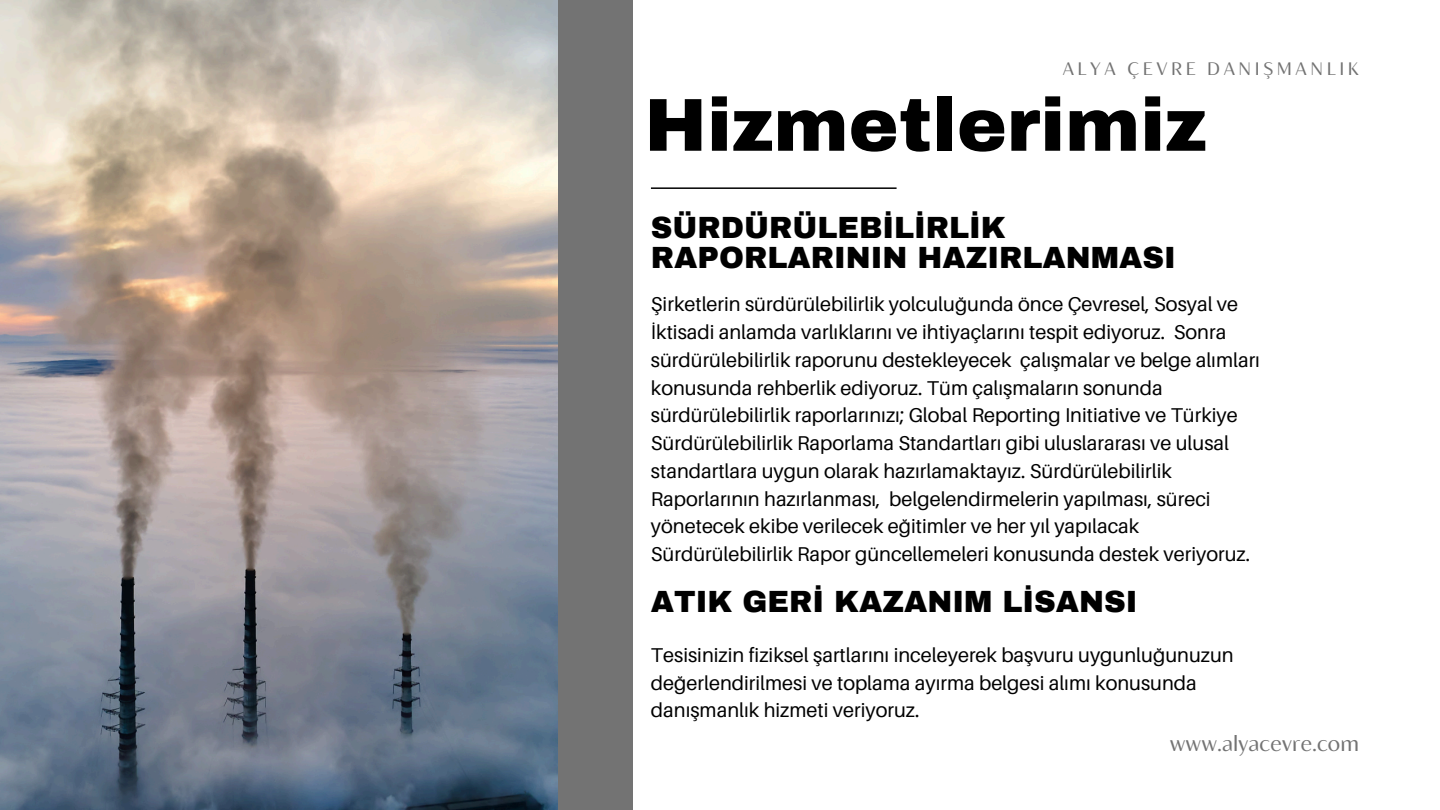
<style>
.page{position:relative;width:1440px;height:810px;background:#fff}
.page>*{position:absolute;margin:0;border:0;box-sizing:border-box;transform-origin:0 0}
.t1{font:900 75px "Archivo";color:#000}
.t2{font:900 30px/30px "Archivo";color:#000}
.t3{font:22px "Blacker Sans Text";color:#737373}
.t4{font:20px/27.8px "Aileron";color:#000}
.t5{font:18px "Blacker Sans Text";letter-spacing:.2em;color:#737373}
</style>
<div class="page">
<div style="left:558px;top:0;width:74px;height:810px;background:#737373"></div>
<img style="left:0;top:0;width:558px;height:810px">
<hr style="left:651px;top:187px;width:246px;height:2px;background:#000">
<p class="t5" style="left:1063px;top:57px;width:298px">ALYA ÇEVRE DANIŞMANLIK</p>
<h3 class="t1" style="left:644px;top:85px;width:564px">Hizmetlerimiz</h3>
<p class="t2" style="left:651px;top:213px;width:526px">SÜRDÜRÜLEBİLİRLİK<br>RAPORLARININ HAZIRLANMASI</p>
<h1 class="t4" style="left:651px;top:290px;width:611px">Şirketlerin sürdürülebilirlik yolculuğunda önce Çevresel, Sosyal ve İktisadi anlamda varlıklarını ve ihtiyaçlarını tespit ediyoruz. Sonra sürdürülebilirlik raporunu destekleyecek çalışmalar ve belge alımları konusunda rehberlik ediyoruz. Tüm çalışmaların sonunda sürdürülebilirlik raporlarınızı; Global Reporting Initiative ve Türkiye Sürdürülebilirlik Raporlama Standartları gibi uluslararası ve ulusal standartlara uygun olarak hazırlamaktayız. Sürdürülebilirlik Raporlarının hazırlanması, belgelendirmelerin yapılması, süreci yönetecek ekibe verilecek eğitimler ve her yıl yapılacak Sürdürülebilirlik Rapor güncellemeleri konusunda destek veriyoruz.</h1>
<p class="t2" style="left:651px;top:587px;width:488px">ATIK GERİ KAZANIM LİSANSI</p>
<h3 class="t4" style="left:651px;top:641px;width:584px">Tesisinizin fiziksel şartlarını inceleyerek başvuru uygunluğunuzun değerlendirilmesi ve toplama ayırma belgesi alımı konusunda danışmanlık hizmeti veriyoruz.</h3>
<h3 class="t3" style="left:1170px;top:729px;width:191px">www.alyacevre.com</h3>
</div>
